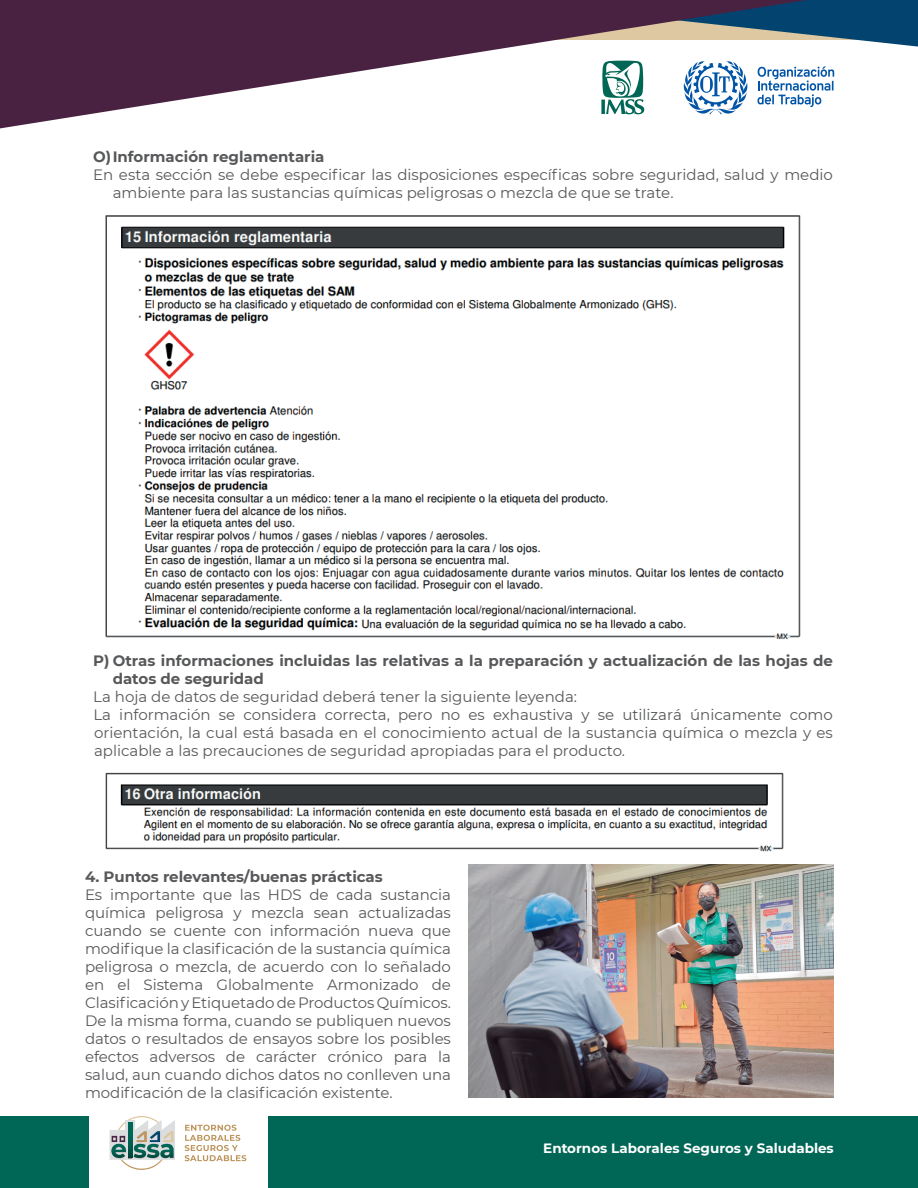
<style>
.page{position:relative;width:918px;height:1188px;background:#fff}
.page>*{position:absolute;margin:0;border:0;box-sizing:border-box;transform-origin:0 0}
.t1{font:15px/18px "Montserrat";color:#57585a}
.t2{font:700 15px/18px "Montserrat";color:#57585a}
.t3{font:700 13.5px "Montserrat";color:#fff}
</style>
<div class="page">
<div style="left:268px;top:1116px;width:650px;height:72px;background:#006756"></div>
<div style="left:0;top:1116px;width:88px;height:72px;background:#006756"></div>
<svg style="left:0;top:0;width:918px;height:129px"></svg>
<svg style="left:185px;top:1125px;width:61px;height:36px"></svg>
<svg style="left:110px;top:1116px;width:65px;height:54px"></svg>
<img style="left:105px;top:215px;width:696px;height:424px">
<img style="left:105px;top:772px;width:679px;height:80px">
<img style="left:468px;top:864px;width:365px;height:234px">
<p class="t2" style="left:93px;top:147px;width:233px">O)Información reglamentaria</p>
<p class="t1" style="left:113px;top:165px;width:722px;text-indent:-20px">En esta sección se debe especificar las disposiciones específicas sobre seguridad, salud y medio ambiente para las sustancias químicas peligrosas o mezcla de que se trate.</p>
<p class="t2" style="left:113px;top:651px;width:722px;text-indent:-20px">P) Otras informaciones incluidas las relativas a la preparación y actualización de las hojas de datos de seguridad</p>
<p class="t1" style="left:93px;top:687px;width:741px">La hoja de datos de seguridad deberá tener la siguiente leyenda:<br>La información se considera correcta, pero no es exhaustiva y se utilizará únicamente como orientación, la cual está basada en el conocimiento actual de la sustancia química o mezcla y es aplicable a las precauciones de seguridad apropiadas para el producto.</p>
<p class="t2" style="left:85px;top:867px;width:299px">4. Puntos relevantes/buenas prácticas</p>
<p class="t1" style="left:85px;top:885px;width:367px;text-align:justify">Es importante que las HDS de cada sustancia química peligrosa y mezcla sean actualizadas cuando se cuente con información nueva que modifique la clasificación de la sustancia química peligrosa o mezcla, de acuerdo con lo señalado en el Sistema Globalmente Armonizado de Clasificación y Etiquetado de Productos Químicos.<br>De la misma forma, cuando se publiquen nuevos datos o resultados de ensayos sobre los posibles efectos adversos de carácter crónico para la salud, aun cuando dichos datos no conlleven una modificación de la clasificación existente.</p>
<p class="t3" style="left:543px;top:1138px;width:292px">Entornos Laborales Seguros y Saludables</p>
</div>
